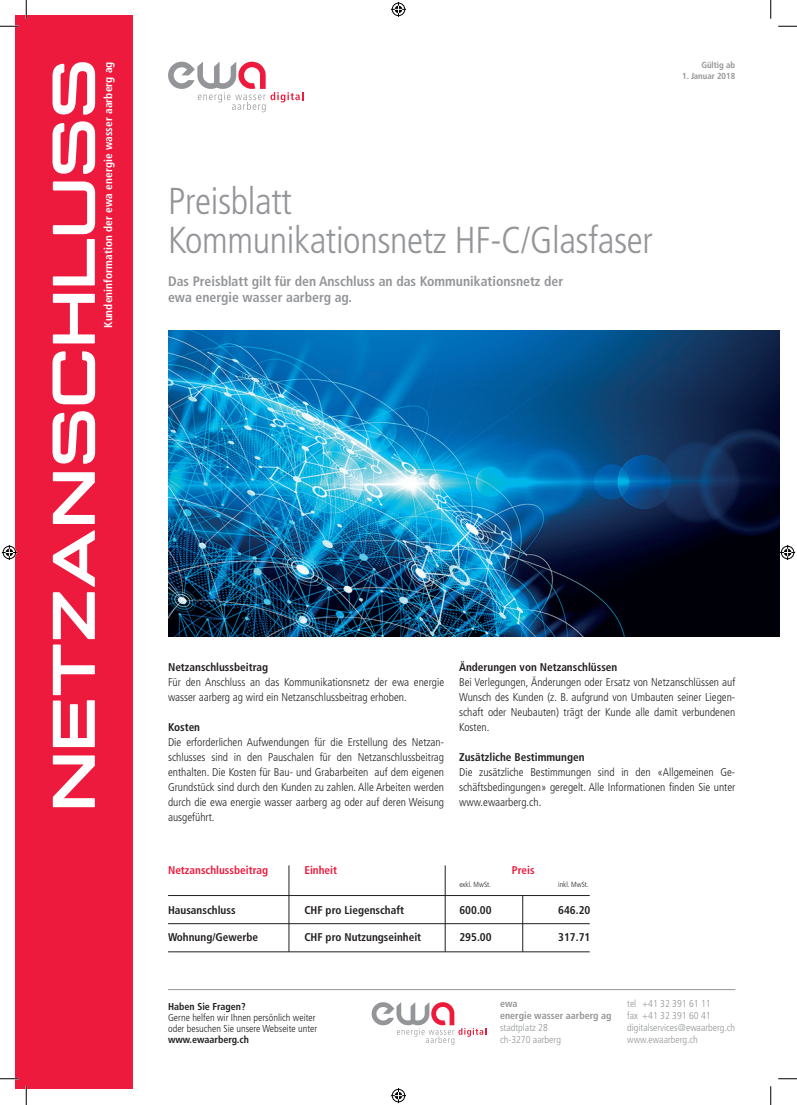
<style>
.page{position:relative;width:797px;height:1105px;background:#fff}
.page>*{position:absolute;margin:0;border:0;box-sizing:border-box;transform-origin:0 0}
.t1{font:800 60px "Manifold Extended CF";letter-spacing:.01em;color:#fff}
.t2{font:300 condensed 37.5px/38.8px "Frutiger";letter-spacing:-.01em;color:#939598}
.t3{font:700 condensed 13.75px/16.5px "Frutiger";color:#939598}
.t4{font:300 condensed 11.25px/15px "Frutiger";color:#231f20;text-align:justify}
.t5{font:700 condensed 11.25px "Frutiger";color:#231f20}
.t6{font:700 condensed 11.25px "Frutiger";letter-spacing:.01em;color:#fff}
.t7{font:700 condensed 11.25px "Frutiger";color:#ed1a3e}
.t8{font:300 condensed 10px/12px "Frutiger";color:#939598}
.t9{font:300 condensed 10px/11.2px "Frutiger";color:#231f20}
.t10{font:700 condensed 10px "Frutiger";color:#231f20}
.t11{font:700 condensed 10px/12px "Frutiger";color:#939598}
.t12{font:700 condensed 8.75px "Frutiger";color:#939598}
.t13{font:300 condensed 7.5px "Frutiger";color:#231f20}
</style>
<div class="page">
<div style="left:16px;top:16px;width:117px;height:1073px;background:#ed1a3e"></div>
<svg style="left:168px;top:62px;width:135px;height:50px"></svg>
<hr style="left:168px;top:895px;width:421px;height:1px;background:#231f20">
<hr style="left:168px;top:923px;width:421px;height:1px;background:#231f20">
<hr style="left:168px;top:952px;width:421px;height:1px;background:#231f20">
<hr style="left:289px;top:865px;width:1px;height:87px;background:#231f20">
<hr style="left:445px;top:865px;width:1px;height:87px;background:#231f20">
<hr style="left:522px;top:895px;width:1px;height:57px;background:#231f20">
<img style="left:168px;top:330px;width:611px;height:306px">
<hr style="left:168px;top:989px;width:567px;height:1px;background:#939598">
<svg style="left:371px;top:1002px;width:115px;height:43px"></svg>
<svg style="left:0;top:25px;width:19px;height:2px"></svg>
<svg style="left:778px;top:25px;width:19px;height:2px"></svg>
<svg style="left:0;top:1078px;width:19px;height:1px"></svg>
<svg style="left:778px;top:1078px;width:19px;height:1px"></svg>
<svg style="left:25px;top:0;width:2px;height:19px"></svg>
<svg style="left:25px;top:1086px;width:2px;height:19px"></svg>
<svg style="left:770px;top:0;width:1px;height:19px"></svg>
<svg style="left:770px;top:1086px;width:1px;height:19px"></svg>
<svg style="left:391px;top:2px;width:15px;height:15px"></svg>
<svg style="left:391px;top:1088px;width:15px;height:15px"></svg>
<svg style="left:2px;top:545px;width:15px;height:15px"></svg>
<svg style="left:780px;top:545px;width:15px;height:15px"></svg>
<h1 class="t1" style="left:39px;top:811px;width:753px;rotate:-90deg">NETZANSCHLUSS</h1>
<p class="t12" style="left:701px;top:60px;width:35px">Gültig ab</p>
<p class="t6" style="left:102px;top:328px;width:268px;rotate:-90deg">Kundeninformation der ewa energie wasser aarberg ag</p>
<p class="t12" style="left:682px;top:71px;width:55px">1. Januar 2018</p>
<h2 class="t2" style="left:168px;top:182px;width:486px">Preisblatt<br>Kommunikationsnetz HF-C/Glasfaser</h2>
<p class="t3" style="left:168px;top:273px;width:397px">Das Preisblatt gilt für den Anschluss an das Kommunikationsnetz der ewa energie wasser aarberg ag.</p>
<p class="t5" style="left:459px;top:661px;width:160px">Änderungen von Netzanschlüssen</p>
<p class="t4" style="left:459px;top:675px;width:277px">Bei Verlegungen, Änderungen oder Ersatz von Netzanschlüssen auf Wunsch des Kunden (z. B. aufgrund von Umbauten seiner Liegen&shy;schaft oder Neubauten) trägt der Kunde alle damit verbundenen Kosten.</p>
<p class="t5" style="left:459px;top:751px;width:127px">Zusätzliche Bestimmungen</p>
<p class="t4" style="left:459px;top:765px;width:277px">Die zusätzliche Bestimmungen sind in den «Allgemeinen Ge&shy;schäftsbedingungen» geregelt. Alle Informationen finden Sie unter www.ewaarberg.ch.</p>
<p class="t5" style="left:168px;top:661px;width:102px">Netzanschlussbeitrag</p>
<p class="t4" style="left:168px;top:675px;width:277px">Für den Anschluss an das Kommunikationsnetz der ewa energie wasser aarberg ag wird ein Netzanschlussbeitrag erhoben.</p>
<p class="t5" style="left:168px;top:721px;width:34px">Kosten</p>
<p class="t4" style="left:168px;top:735px;width:277px">Die erforderlichen Aufwendungen für die Erstellung des Netzan&shy;schlusses sind in den Pauschalen für den Netzanschlussbeitrag enthalten. Die Kosten für Bau- und Grabarbeiten auf dem eigenen Grundstück sind durch den Kunden zu zahlen. Alle Arbeiten werden durch die ewa energie wasser aarberg ag oder auf deren Weisung ausgeführt.</p>
<p class="t7" style="left:168px;top:863px;width:102px">Netzanschlussbeitrag</p>
<p class="t7" style="left:304px;top:863px;width:34px">Einheit</p>
<p class="t7" style="left:512px;top:863px;width:24px">Preis</p>
<p class="t13" style="left:459px;top:880px;width:33px">exkl. MwSt.</p>
<p class="t13" style="left:558px;top:880px;width:32px">inkl. MwSt.</p>
<p class="t5" style="left:168px;top:904px;width:69px">Hausanschluss</p>
<p class="t5" style="left:304px;top:904px;width:101px">CHF pro Liegenschaft</p>
<p class="t5" style="left:459px;top:904px;width:34px">600.00</p>
<p class="t5" style="left:558px;top:904px;width:34px">646.20</p>
<p class="t5" style="left:168px;top:931px;width:91px">Wohnung/Gewerbe</p>
<p class="t5" style="left:304px;top:931px;width:118px">CHF pro Nutzungseinheit</p>
<p class="t5" style="left:459px;top:931px;width:34px">295.00</p>
<p class="t5" style="left:558px;top:931px;width:34px">317.71</p>
<p class="t10" style="left:168px;top:1000px;width:79px">Haben Sie Fragen?</p>
<p class="t9" style="left:168px;top:1012px;width:151px">Gerne helfen wir Ihnen persönlich weiter oder besuchen Sie unsere Webseite unter</p>
<p class="t10" style="left:168px;top:1034px;width:82px">www.ewaarberg.ch</p>
<p class="t11" style="left:500px;top:998px;width:113px">ewa<br>energie wasser aarberg ag</p>
<p class="t8" style="left:500px;top:1022px;width:62px">stadtplatz 28 ch-3270 aarberg</p>
<p class="t8" style="left:627px;top:998px;width:109px">tel +41 32 391 61 11<br>fax +41 32 391 60 41 digitalservices@ewaarberg.ch www.ewaarberg.ch</p>
</div>
